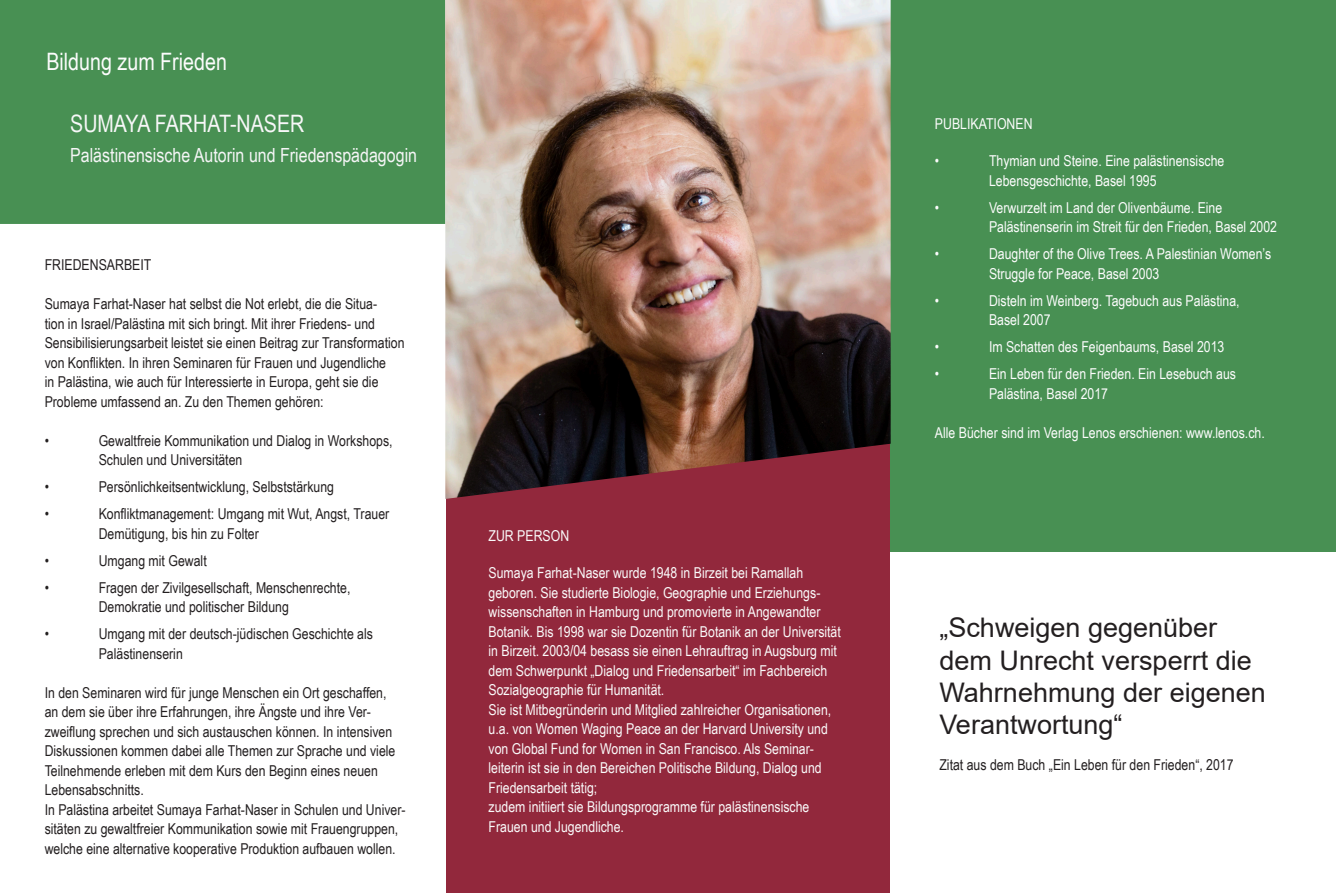
<style>
.page{position:relative;width:1336px;height:893px;background:#fff}
.page>*{position:absolute;margin:0;border:0;box-sizing:border-box;transform-origin:0 0}
.t1{font:27px/32.4px "Arial";color:#231f20}
.t2{font:24px "Arial Narrow";color:#f7f7f8}
.t3{font:24px "Arial Narrow";color:#fcfcfc}
.t4{font:19.5px "Arial Narrow";color:#f5f5f6}
.t5{font:15px/19.5px "Arial Narrow";color:#231f20}
.t6{font:15px/19.5px "Arial Narrow";color:#fafafa}
.t7{font:15px/19.5px "Arial Narrow";color:#fcfcfc}
</style>
<div class="page">
<div style="left:890px;top:0;width:445px;height:551px;background:#489053"></div>
<div style="left:446px;top:434px;width:443px;height:459px;background:#92283c"></div>
<div style="left:0;top:0;width:445px;height:224px;background:#489053"></div>
<img style="left:445px;top:0;width:445px;height:499px">
<p class="t3" style="left:46px;top:44px;width:182px">Bildung zum Frieden</p>
<p class="t2" style="left:70px;top:106px;width:236px">SUMAYA FARHAT-NASER</p>
<p class="t4" style="left:70px;top:141px;width:348px">Palästinensische Autorin und Friedenspädagogin</p>
<p class="t5" style="left:45px;top:255px;width:108px">FRIEDENSARBEIT</p>
<p class="t5" style="left:45px;top:294px;width:361px">Sumaya Farhat-Naser hat selbst die Not erlebt, die die Situa-<br>tion in Israel/Palästina mit sich bringt. Mit ihrer Friedens- und Sensibilisierungsarbeit leistet sie einen Beitrag zur Transformation von Konflikten. In ihren Seminaren für Frauen und Jugendliche<br>in Palästina, wie auch für Interessierte in Europa, geht sie die Probleme umfassend an. Zu den Themen gehören:</p>
<p class="t5" style="left:45px;top:430px;width:6px">•</p>
<p class="t5" style="left:99px;top:430px;width:295px">Gewaltfreie Kommunikation und Dialog in Workshops,<br>Schulen und Universitäten</p>
<p class="t5" style="left:45px;top:477px;width:6px">•</p>
<p class="t5" style="left:99px;top:477px;width:237px">Persönlichkeitsentwicklung, Selbststärkung</p>
<p class="t5" style="left:45px;top:504px;width:6px">•</p>
<p class="t5" style="left:99px;top:504px;width:292px">Konfliktmanagement: Umgang mit Wut, Angst, Trauer<br>Demütigung, bis hin zu Folter</p>
<p class="t5" style="left:45px;top:550px;width:6px">•</p>
<p class="t5" style="left:99px;top:550px;width:110px">Umgang mit Gewalt</p>
<p class="t5" style="left:45px;top:577px;width:6px">•</p>
<p class="t5" style="left:99px;top:577px;width:253px">Fragen der Zivilgesellschaft, Menschenrechte,</p>
<p class="t5" style="left:99px;top:597px;width:192px">Demokratie und politischer Bildung</p>
<p class="t5" style="left:45px;top:624px;width:6px">•</p>
<p class="t5" style="left:99px;top:624px;width:276px">Umgang mit der deutsch-jüdischen Geschichte als<br>Palästinenserin</p>
<p class="t5" style="left:45px;top:682px;width:352px">In den Seminaren wird für junge Menschen ein Ort geschaffen, an dem sie über ihre Erfahrungen, ihre Ängste und ihre Ver&shy;zweiflung sprechen und sich austauschen können. In intensiven Diskussionen kommen dabei alle Themen zur Sprache und viele Teilnehmende erleben mit dem Kurs den Beginn eines neuen Lebensabschnitts.</p>
<p class="t5" style="left:45px;top:799px;width:362px">In Palästina arbeitet Sumaya Farhat-Naser in Schulen und Univer&shy;sitäten zu gewaltfreier Kommunikation sowie mit Frauengruppen, welche eine alternative kooperative Produktion aufbauen wollen.</p>
<p class="t6" style="left:488px;top:525px;width:82px">ZUR PERSON</p>
<p class="t6" style="left:488px;top:563px;width:354px">Sumaya Farhat-Naser wurde 1948 in Birzeit bei Ramallah geboren. Sie studierte Biologie, Geographie und Erziehungs&shy;wissenschaften in Hamburg und promovierte in Angewandter Botanik. Bis 1998 war sie Dozentin für Botanik an der Universität in Birzeit. 2003/04 besass sie einen Lehrauftrag in Augsburg mit dem Schwerpunkt „Dialog und Friedensarbeit“ im Fachbereich Sozialgeographie für Humanität.</p>
<p class="t6" style="left:488px;top:699px;width:344px">Sie ist Mitbegründerin und Mitglied zahlreicher Organisationen, u.a. von Women Waging Peace an der Harvard University und von Global Fund for Women in San Francisco. Als Seminar&shy;leiterin ist sie in den Bereichen Politische Bildung, Dialog und Friedensarbeit tätig;</p>
<p class="t6" style="left:488px;top:797px;width:322px">zudem initiiert sie Bildungsprogramme für palästinensische<br>Frauen und Jugendliche.</p>
<p class="t7" style="left:934px;top:113px;width:99px">PUBLIKATIONEN</p>
<p class="t7" style="left:934px;top:150px;width:6px">•</p>
<p class="t7" style="left:988px;top:150px;width:237px">Thymian und Steine. Eine palästinensische</p>
<p class="t7" style="left:988px;top:170px;width:169px">Lebensgeschichte, Basel 1995</p>
<p class="t7" style="left:934px;top:197px;width:6px">•</p>
<p class="t7" style="left:988px;top:197px;width:235px">Verwurzelt im Land der Olivenbäume. Eine</p>
<p class="t7" style="left:988px;top:216px;width:289px">Palästinenserin im Streit für den Frieden, Basel 2002</p>
<p class="t7" style="left:934px;top:243px;width:6px">•</p>
<p class="t7" style="left:988px;top:243px;width:284px">Daughter of the Olive Trees. A Palestinian Women’s<br>Struggle for Peace, Basel 2003</p>
<p class="t7" style="left:934px;top:290px;width:6px">•</p>
<p class="t7" style="left:988px;top:290px;width:252px">Disteln im Weinberg. Tagebuch aus Palästina,</p>
<p class="t7" style="left:988px;top:309px;width:63px">Basel 2007</p>
<p class="t7" style="left:934px;top:336px;width:6px">•</p>
<p class="t7" style="left:988px;top:336px;width:237px">Im Schatten des Feigenbaums, Basel 2013</p>
<p class="t7" style="left:934px;top:363px;width:6px">•</p>
<p class="t7" style="left:988px;top:363px;width:248px">Ein Leben für den Frieden. Ein Lesebuch aus</p>
<p class="t7" style="left:988px;top:383px;width:120px">Palästina, Basel 2017</p>
<p class="t7" style="left:934px;top:422px;width:331px">Alle Bücher sind im Verlag Lenos erschienen: www.lenos.ch.</p>
<p class="t1" style="left:939px;top:611px;width:328px">„Schweigen gegenüber dem Unrecht versperrt die<br>Wahrnehmung der eigenen<br>Verantwortung“</p>
<p class="t5" style="left:939px;top:755px;width:296px">Zitat aus dem Buch „Ein Leben für den Frieden“, 2017</p>
</div>
